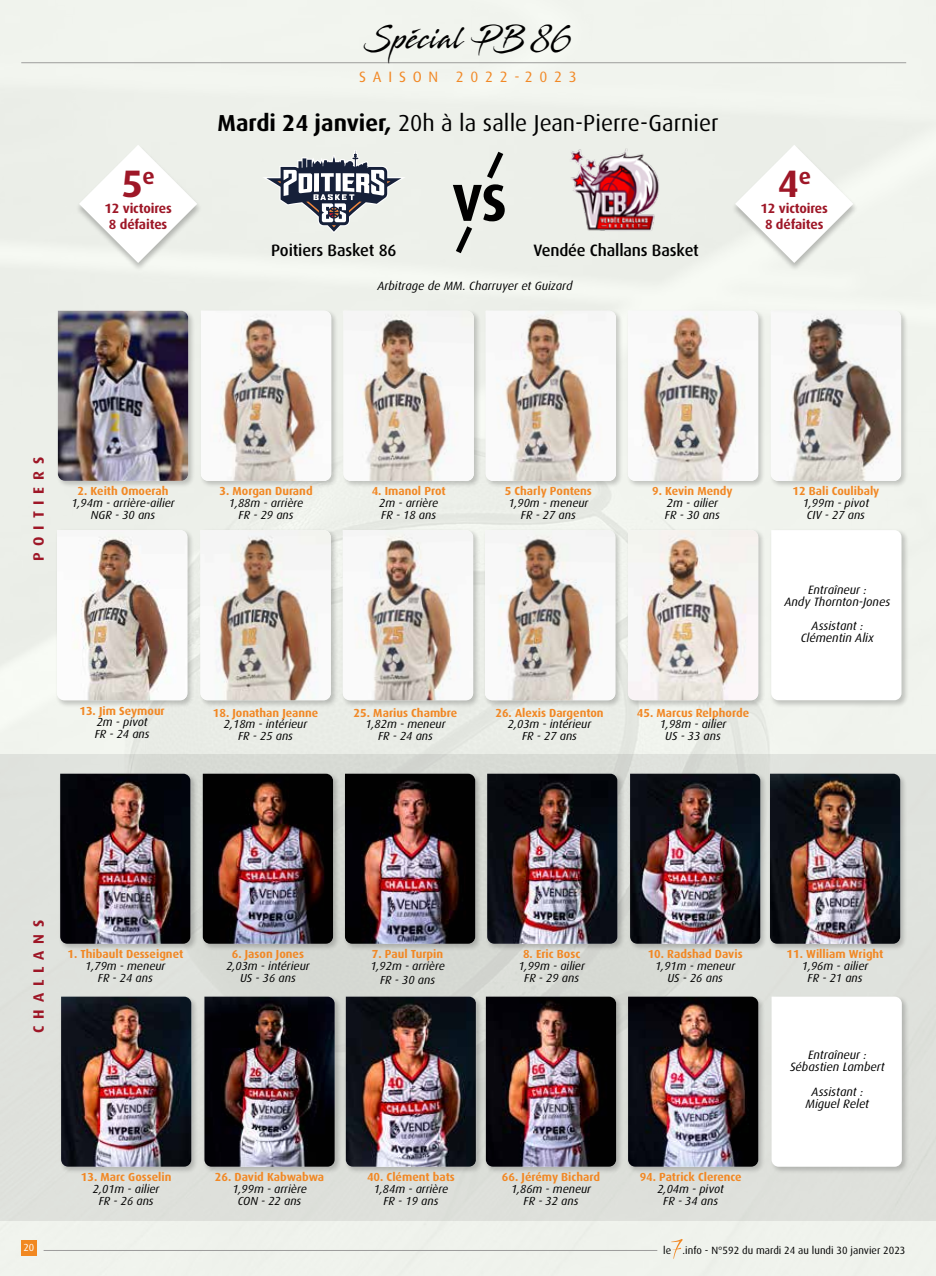
<style>
.page{position:relative;width:936px;height:1276px;background:#fff}
.page>*{position:absolute;margin:0;border:0;box-sizing:border-box;transform-origin:0 0}
.t1{font:700 52.2px "Dax";color:#000}
.t2{font:700 38.25px "Dax";color:#9e1727}
.t3{font:30px "Stingray";letter-spacing:.04em;color:#000;scale:.74 1}
.t4{font:23.1px "Dax";color:#000}
.t5{font:500 16.5px "Dax";letter-spacing:-.01em;color:#000}
.t6{font:700 15px "Dax";letter-spacing:.45em;color:#9e1727}
.t7{font:15px "Dax";letter-spacing:.45em;color:#f18825}
.t8{font:700 13.5px/16.2px "Dax";letter-spacing:-.01em;color:#9e1727;text-align:center}
.t9{font:italic 12.15px/12.1px "Dax";color:#000;text-align:center}
.t10{font:italic 12px "Dax";color:#000}
.t11{font:italic 11.7px/11.7px "Dax";color:#000;text-align:center}
.t12{font:700 11.7px "Dax";color:#f18825}
.t13{font:10.5px "Dax";color:#000}
.t14{font:10.2px "Dax";color:#fff}
.s1{font-weight:700}
</style>
<div class="page">
<div style="left:0;top:0;width:935px;height:1276px;background:#eff2ec"></div>
<div style="left:21px;top:1240px;width:15px;height:15px;background:#f18821"></div>
<div style="left:0;top:754px;width:935px;height:466px;background:#dee0db"></div>
<hr style="left:21px;top:62px;width:885px;height:1px;background:#9d9d9c">
<div style="left:58px;top:772px;width:140px;height:179px;background:#000;opacity:.2"></div>
<img style="left:60px;top:773px;width:130px;height:171px">
<div style="left:203px;top:995px;width:139px;height:179px;background:#000;opacity:.2"></div>
<img style="left:204px;top:996px;width:131px;height:170px">
<div style="left:201px;top:772px;width:139px;height:179px;background:#000;opacity:.2"></div>
<img style="left:203px;top:773px;width:130px;height:171px">
<div style="left:484px;top:995px;width:139px;height:179px;background:#000;opacity:.2"></div>
<img style="left:486px;top:996px;width:130px;height:170px">
<div style="left:344px;top:995px;width:139px;height:179px;background:#000;opacity:.2"></div>
<img style="left:346px;top:996px;width:130px;height:170px">
<div style="left:343px;top:772px;width:139px;height:179px;background:#000;opacity:.2"></div>
<img style="left:345px;top:773px;width:130px;height:171px">
<div style="left:626px;top:995px;width:139px;height:179px;background:#000;opacity:.2"></div>
<img style="left:628px;top:996px;width:130px;height:170px">
<div style="left:485px;top:772px;width:139px;height:179px;background:#000;opacity:.2"></div>
<img style="left:487px;top:773px;width:130px;height:171px">
<div style="left:628px;top:772px;width:139px;height:179px;background:#000;opacity:.2"></div>
<img style="left:630px;top:773px;width:130px;height:171px">
<div style="left:768px;top:772px;width:139px;height:179px;background:#000;opacity:.2"></div>
<img style="left:770px;top:773px;width:130px;height:171px">
<div style="left:59px;top:995px;width:140px;height:179px;background:#000;opacity:.2"></div>
<img style="left:61px;top:996px;width:130px;height:170px">
<div style="left:769px;top:995px;width:140px;height:179px;background:#000;opacity:.2"></div>
<div style="left:771px;top:996px;width:130px;height:170px;background:#fff"></div>
<svg style="left:79px;top:145px;width:118px;height:118px"></svg>
<svg style="left:735px;top:145px;width:118px;height:118px"></svg>
<svg style="left:487px;top:151px;width:17px;height:28px"></svg>
<svg style="left:456px;top:226px;width:17px;height:28px"></svg>
<svg style="left:263px;top:150px;width:142px;height:83px"></svg>
<hr style="left:44px;top:1250px;width:613px;height:1px;background:#9d9d9c">
<svg style="left:671px;top:1239px;width:11px;height:19px"></svg>
<img style="left:570px;top:148px;width:89px;height:83px">
<div style="left:199px;top:309px;width:139px;height:179px;background:#000;opacity:.2"></div>
<img style="left:201px;top:311px;width:130px;height:170px">
<div style="left:56px;top:309px;width:139px;height:179px;background:#000;opacity:.2"></div>
<img style="left:58px;top:311px;width:130px;height:170px">
<div style="left:342px;top:309px;width:139px;height:179px;background:#000;opacity:.2"></div>
<img style="left:343px;top:311px;width:131px;height:170px">
<div style="left:484px;top:309px;width:139px;height:179px;background:#000;opacity:.2"></div>
<img style="left:485px;top:311px;width:131px;height:170px">
<div style="left:626px;top:309px;width:139px;height:179px;background:#000;opacity:.2"></div>
<img style="left:628px;top:311px;width:130px;height:170px">
<div style="left:769px;top:309px;width:139px;height:179px;background:#000;opacity:.2"></div>
<img style="left:770px;top:311px;width:131px;height:170px">
<div style="left:55px;top:528px;width:140px;height:180px;background:#000;opacity:.2"></div>
<img style="left:57px;top:530px;width:130px;height:170px">
<div style="left:769px;top:528px;width:139px;height:180px;background:#000;opacity:.2"></div>
<div style="left:771px;top:530px;width:130px;height:170px;background:#fff"></div>
<div style="left:341px;top:528px;width:139px;height:180px;background:#000;opacity:.2"></div>
<img style="left:343px;top:530px;width:130px;height:170px">
<div style="left:483px;top:528px;width:139px;height:180px;background:#000;opacity:.2"></div>
<img style="left:485px;top:530px;width:130px;height:170px">
<div style="left:626px;top:528px;width:139px;height:180px;background:#000;opacity:.2"></div>
<img style="left:628px;top:530px;width:130px;height:170px">
<div style="left:199px;top:528px;width:139px;height:180px;background:#000;opacity:.2"></div>
<img style="left:200px;top:530px;width:131px;height:170px">
<h2 class="t2" style="left:121px;top:162px;width:35px">5<sup>e</sup></h2>
<p class="t8" style="left:104px;top:200px;width:69px">12 victoires<br>8 défaites</p>
<h3 class="t3" style="left:364px;top:18px;width:283px">Spécial PB 86</h3>
<p class="t7" style="left:359px;top:68px;width:219px">SAISON 2022-2023</p>
<h3 class="t4" style="left:217px;top:110px;width:503px"><span class="s1">Mardi 24 janvier,</span> 20h à la salle Jean-Pierre-Garnier</h3>
<h1 class="t1" style="left:452px;top:173px;width:56px">VS</h1>
<h3 class="t5" style="left:271px;top:241px;width:127px">Poitiers Basket 86</h3>
<h3 class="t5" style="left:533px;top:241px;width:167px">Vendée Challans Basket</h3>
<p class="t10" style="left:377px;top:279px;width:196px">Arbitrage de MM. Charruyer et Guizard</p>
<h2 class="t2" style="left:777px;top:162px;width:35px">4<sup>e</sup></h2>
<p class="t8" style="left:760px;top:200px;width:69px">12 victoires<br>8 défaites</p>
<p class="t6" style="left:30px;top:561px;width:106px;rotate:-90deg">POITIERS</p>
<p class="t12" style="left:78px;top:484px;width:92px">2. Keith Omoerah</p>
<p class="t11" style="left:71px;top:497px;width:105px">1,94m - arrière-ailier<br>NGR - 30 ans</p>
<p class="t12" style="left:219px;top:484px;width:95px">3. Morgan Durand</p>
<p class="t11" style="left:229px;top:497px;width:76px">1,88m - arrière<br>FR - 29 ans</p>
<p class="t12" style="left:372px;top:484px;width:75px">4. Imanol Prot</p>
<p class="t11" style="left:379px;top:497px;width:60px;text-align:left">2m - arrière<br>FR - 18 ans</p>
<p class="t12" style="left:79px;top:704px;width:87px">13. Jim Seymour</p>
<p class="t11" style="left:95px;top:716px;width:56px;text-align:left">2m - pivot<br>FR - 24 ans</p>
<p class="t12" style="left:213px;top:706px;width:107px">18. Jonathan Jeanne</p>
<p class="t11" style="left:224px;top:718px;width:85px">2,18m - intérieur<br>FR - 25 ans</p>
<p class="t12" style="left:353px;top:706px;width:105px">25. Marius Chambre</p>
<p class="t11" style="left:365px;top:718px;width:82px">1,82m - meneur<br>FR - 24 ans</p>
<p class="t12" style="left:504px;top:484px;width:89px">5 Charly Pontens</p>
<p class="t11" style="left:508px;top:497px;width:82px">1,90m - meneur<br>FR - 27 ans</p>
<p class="t12" style="left:652px;top:484px;width:82px">9. Kevin Mendy</p>
<p class="t11" style="left:665px;top:497px;width:56px;text-align:left">2m - ailier<br>FR - 30 ans</p>
<p class="t12" style="left:495px;top:706px;width:110px">26. Alexis Dargenton</p>
<p class="t11" style="left:508px;top:718px;width:85px">2,03m - intérieur<br>FR - 27 ans</p>
<p class="t12" style="left:637px;top:706px;width:114px">45. Marcus Relphorde</p>
<p class="t11" style="left:659px;top:718px;width:68px">1,98m - ailier<br>US - 33 ans</p>
<p class="t12" style="left:792px;top:484px;width:88px">12 Bali Coulibaly</p>
<p class="t11" style="left:802px;top:497px;width:68px">1,99m - pivot<br>CIV - 27 ans</p>
<p class="t9" style="left:784px;top:583px;width:107px">Entraîneur :<br>Andy Thornton-Jones</p>
<p class="t9" style="left:800px;top:620px;width:75px">Assistant :<br>Clémentin Alix</p>
<p class="t6" style="left:30px;top:1032px;width:114px;rotate:-90deg">CHALLANS</p>
<p class="t12" style="left:67px;top:947px;width:117px">1. Thibault Desseignet</p>
<p class="t11" style="left:85px;top:960px;width:82px">1,79m - meneur<br>FR - 24 ans</p>
<p class="t12" style="left:232px;top:947px;width:74px">6. Jason Jones</p>
<p class="t11" style="left:226px;top:960px;width:85px">2,03m - intérieur<br>US - 36 ans</p>
<p class="t12" style="left:372px;top:947px;width:73px">7. Paul Turpin</p>
<p class="t11" style="left:370px;top:959px;width:76px;line-height:13.8px">1,92m - arrière<br>FR - 30 ans</p>
<p class="t14" style="left:23px;top:1242px;width:12px">20</p>
<p class="t12" style="left:81px;top:1170px;width:92px">13. Marc Gosselin</p>
<p class="t11" style="left:93px;top:1183px;width:68px">2,01m - ailier<br>FR - 26 ans</p>
<p class="t12" style="left:215px;top:1170px;width:111px">26. David Kabwabwa</p>
<p class="t11" style="left:232px;top:1183px;width:76px">1,99m - arrière<br>CON - 22 ans</p>
<p class="t12" style="left:367px;top:1170px;width:89px">40. Clément bats</p>
<p class="t11" style="left:374px;top:1183px;width:76px">1,84m - arrière<br>FR - 19 ans</p>
<p class="t12" style="left:523px;top:947px;width:59px">8. Eric Bosc</p>
<p class="t11" style="left:518px;top:960px;width:68px">1,99m - ailier<br>FR - 29 ans</p>
<p class="t12" style="left:502px;top:1170px;width:100px">66. Jérémy Bichard</p>
<p class="t11" style="left:511px;top:1183px;width:82px">1,86m - meneur<br>FR - 32 ans</p>
<p class="t12" style="left:647px;top:947px;width:96px">10. Radshad Davis</p>
<p class="t11" style="left:655px;top:960px;width:82px">1,91m - meneur<br>US - 26 ans</p>
<p class="t12" style="left:639px;top:1170px;width:103px">94. Patrick Clerence</p>
<p class="t11" style="left:657px;top:1183px;width:68px">2,04m - pivot<br>FR - 34 ans</p>
<p class="t12" style="left:786px;top:947px;width:98px">11. William Wright</p>
<p class="t11" style="left:801px;top:960px;width:68px">1,96m - ailier<br>FR - 21 ans</p>
<p class="t9" style="left:790px;top:1049px;width:96px">Entraîneur :<br>Sébastien Lambert</p>
<p class="t9" style="left:805px;top:1085px;width:65px">Assistant :<br>Miguel Relet</p>
<p class="t13" style="left:663px;top:1244px;width:244px">le .info - N°592 du mardi 24 au lundi 30 janvier 2023</p>
</div>
